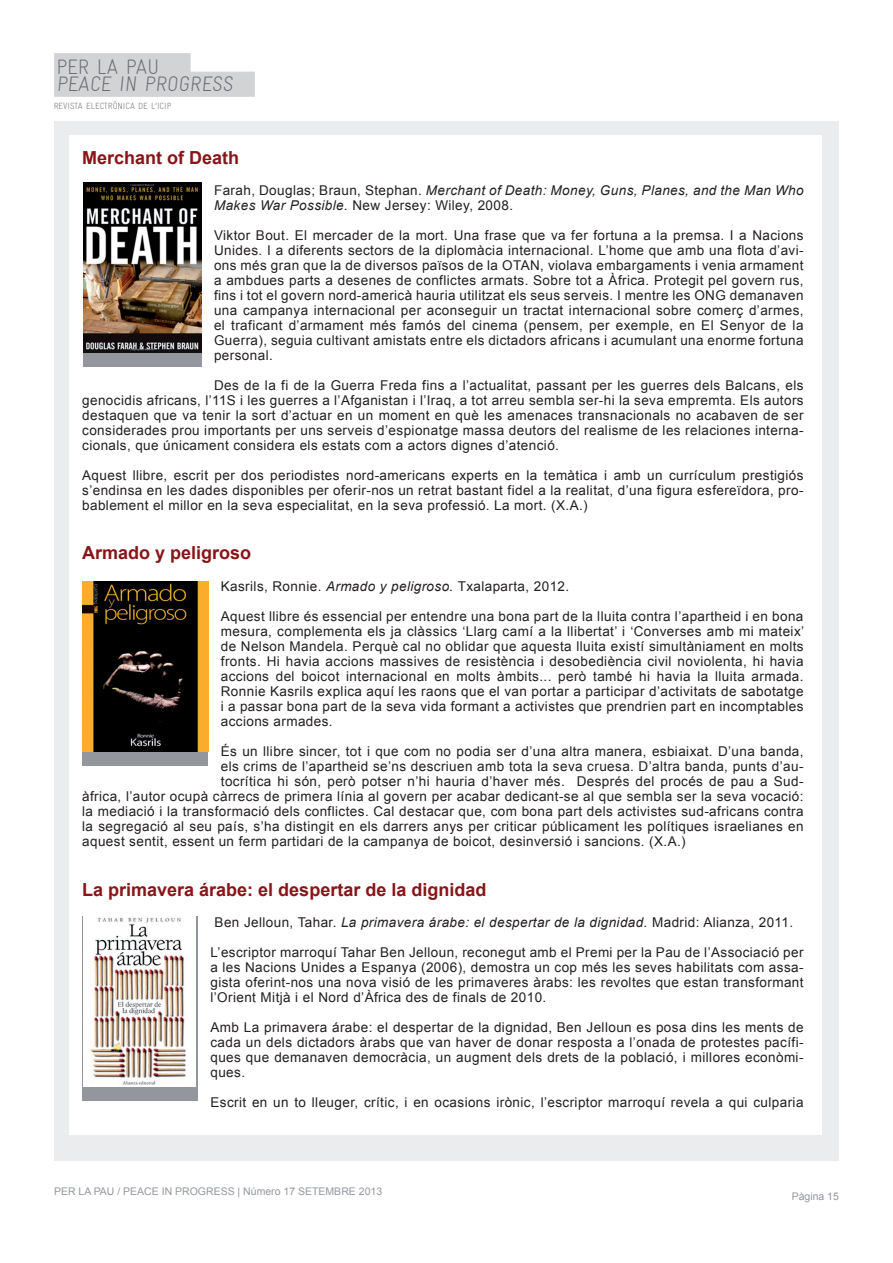
<style>
.page{position:relative;width:893px;height:1263px;background:#fff}
.page>*{position:absolute;margin:0;border:0;box-sizing:border-box;transform-origin:0 0}
.t1{font:300 21px/17.5px "Gravur Condensed";color:#6a6c72}
.t2{font:700 18px "Arial";color:#881518}
.t3{font:13.5px/15px "Arial";letter-spacing:.03em;color:#231f20;text-align:justify}
.t4{font:italic 13.5px/15px "Arial";letter-spacing:.03em;color:#231f20}
.t5{font:10.5px "Arial";color:#93979d}
.t6{font:300 9px "Gravur Condensed";color:#6a6c72}
.s1{font-style:normal}
.s2{font-style:italic}
</style>
<div class="page">
<div style="left:54px;top:122px;width:785px;height:1039px;background:#eaeced"></div>
<div style="left:69px;top:135px;width:752px;height:999px;background:#fff"></div>
<div style="left:54px;top:53px;width:136px;height:22px;background:#d1d3d5"></div>
<div style="left:54px;top:72px;width:201px;height:25px;background:#d1d3d5"></div>
<div style="left:82px;top:917px;width:116px;height:184px;background:#93979d"></div>
<img style="left:83px;top:917px;width:113px;height:170px">
<div style="left:83px;top:183px;width:118px;height:184px;background:#93979d"></div>
<img style="left:83px;top:183px;width:118px;height:169px">
<div style="left:83px;top:581px;width:125px;height:185px;background:#93979d"></div>
<img style="left:83px;top:581px;width:125px;height:170px">
<h1 class="t1" style="left:56px;top:58px;width:180px">PER LA PAU<br>PEACE IN PROGRESS</h1>
<p class="t6" style="left:54px;top:101px;width:119px">REVISTA ELECTRÒNICA DE L’ICIP</p>
<h2 class="t2" style="left:82px;top:146px;width:159px">Merchant of Death</h2>
<p class="t4" style="left:214px;top:183px;width:591px"><span class="s1">Farah, Douglas; Braun, Stephan.</span> Merchant of Death: Money, Guns, Planes, and the Man Who<br>Makes War Possible. <span class="s1">New Jersey: Wiley, 2008.</span></p>
<p class="t3" style="left:214px;top:228px;width:591px">Viktor Bout. El mercader de la mort. Una frase que va fer fortuna a la premsa. I a Nacions Unides. I a diferents sectors de la diplomàcia internacional. L’home que amb una flota d’avi&shy;ons més gran que la de diversos països de la OTAN, violava embargaments i venia armament a ambdues parts a desenes de conflictes armats. Sobre tot a Àfrica. Protegit pel govern rus, fins i tot el govern nord-americà hauria utilitzat els seus serveis. I mentre les ONG demanaven una campanya internacional per aconseguir un tractat internacional sobre comerç d’armes, el traficant d’armament més famós del cinema (pensem, per exemple, en El Senyor de la Guerra), seguia cultivant amistats entre els dictadors africans i acumulant una enorme fortuna personal.</p>
<p class="t3" style="left:82px;top:378px;width:723px;text-indent:132px">Des de la fi de la Guerra Freda fins a l’actualitat, passant per les guerres dels Balcans, els genocidis africans, l’11S i les guerres a l’Afganistan i l’Iraq, a tot arreu sembla ser-hi la seva empremta. Els autors destaquen que va tenir la sort d’actuar en un moment en què les amenaces transnacionals no acabaven de ser considerades prou importants per uns serveis d’espionatge massa deutors del realisme de les relaciones interna&shy;cionals, que únicament considera els estats com a actors dignes d’atenció.</p>
<p class="t3" style="left:82px;top:468px;width:723px">Aquest llibre, escrit per dos periodistes nord-americans experts en la temàtica i amb un currículum prestigiós s’endinsa en les dades disponibles per oferir-nos un retrat bastant fidel a la realitat, d’una figura esfereïdora, pro&shy;bablement el millor en la seva especialitat, en la seva professió. La mort. (X.A.)</p>
<h2 class="t2" style="left:82px;top:541px;width:171px">Armado y peligroso</h2>
<p class="t3" style="left:221px;top:579px;width:350px">Kasrils, Ronnie. <span class="s2">Armado y peligroso.</span> Txalaparta, 2012.</p>
<p class="t3" style="left:221px;top:609px;width:585px">Aquest llibre és essencial per entendre una bona part de la lluita contra l’apartheid i en bona mesura, complementa els ja clàssics ‘Llarg camí a la llibertat’ i ‘Converses amb mi mateix’ de Nelson Mandela. Perquè cal no oblidar que aquesta lluita existí simultàniament en molts fronts. Hi havia accions massives de resistència i desobediència civil noviolenta, hi havia accions del boicot internacional en molts àmbits... però també hi havia la lluita armada.<br>Ronnie Kasrils explica aquí les raons que el van portar a participar d’activitats de sabotatge i a passar bona part de la seva vida formant a activistes que prendrien part en incomptables accions armades.</p>
<p class="t3" style="left:221px;top:744px;width:584px">És un llibre sincer, tot i que com no podia ser d’una altra manera, esbiaixat. D’una banda,</p>
<p class="t3" style="left:221px;top:759px;width:584px">els crims de l’apartheid se’ns descriuen amb tota la seva cruesa. D’altra banda, punts d’au-</p>
<p class="t3" style="left:221px;top:774px;width:584px">tocrítica hi són, però potser n’hi hauria d’haver més. Després del procés de pau a Sud-</p>
<p class="t3" style="left:82px;top:789px;width:723px">àfrica, l’autor ocupà càrrecs de primera línia al govern per acabar dedicant-se al que sembla ser la seva vocació:</p>
<p class="t3" style="left:82px;top:804px;width:723px">la mediació i la transformació dels conflictes. Cal destacar que, com bona part dels activistes sud-africans contra</p>
<p class="t3" style="left:82px;top:819px;width:723px">la segregació al seu país, s’ha distingit en els darrers anys per criticar públicament les polítiques israelianes en</p>
<p class="t3" style="left:82px;top:834px;width:605px">aquest sentit, essent un ferm partidari de la campanya de boicot, desinversió i sancions. (X.A.)</p>
<h2 class="t2" style="left:82px;top:878px;width:406px">La primavera árabe: el despertar de la dignidad</h2>
<p class="t4" style="left:215px;top:914px;width:580px"><span class="s1">Ben Jelloun, Tahar.</span> La primavera árabe: el despertar de la dignidad. <span class="s1">Madrid: Alianza, 2011.</span></p>
<p class="t3" style="left:210px;top:944px;width:595px">L’escriptor marroquí Tahar Ben Jelloun, reconegut amb el Premi per la Pau de l’Associació per a les Nacions Unides a Espanya (2006), demostra un cop més les seves habilitats com assa&shy;gista oferint-nos una nova visió de les primaveres àrabs: les revoltes que estan transformant l’Orient Mitjà i el Nord d’Àfrica des de finals de 2010.</p>
<p class="t3" style="left:210px;top:1019px;width:595px">Amb La primavera árabe: el despertar de la dignidad, Ben Jelloun es posa dins les ments de cada un dels dictadors àrabs que van haver de donar resposta a l’onada de protestes pacífi&shy;ques que demanaven democràcia, un augment dels drets de la població, i millores econòmi&shy;ques.</p>
<p class="t3" style="left:210px;top:1094px;width:595px">Escrit en un to lleuger, crític, i en ocasions irònic, l’escriptor marroquí revela a qui culparia</p>
<p class="t5" style="left:54px;top:1184px;width:330px">PER LA PAU / PEACE IN PROGRESS | Número 17 SETEMBRE 2013</p>
<p class="t5" style="left:792px;top:1189px;width:49px">Pàgina 15</p>
</div>
